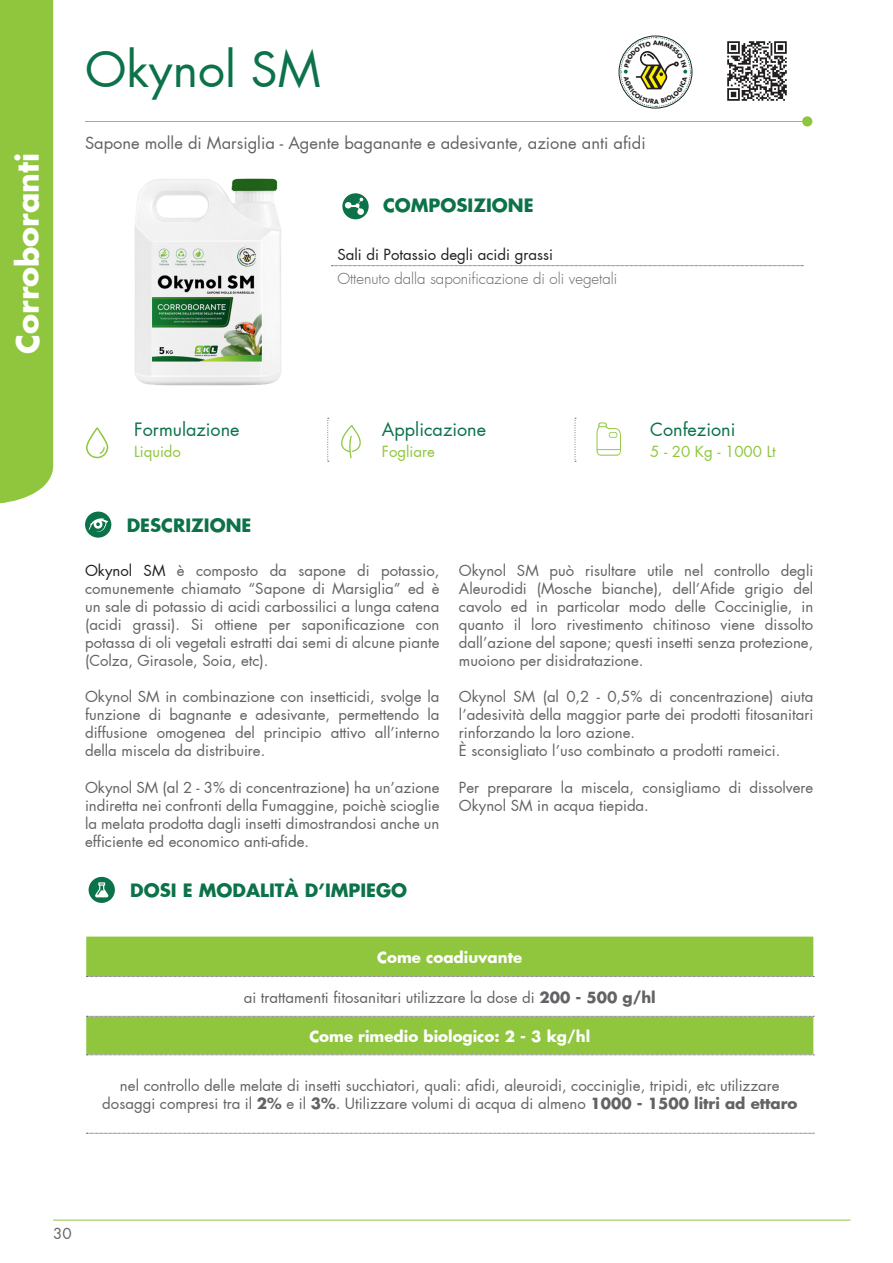
<style>
.page{position:relative;width:893px;height:1263px;background:#fff}
.page>*{position:absolute;margin:0;border:0;box-sizing:border-box;transform-origin:0 0}
.t1{font:48px "Futura";color:#0c7249}
.t2{font:700 30px "Futura";color:#fff}
.t3{font:700 18px "Futura";color:#0c7249}
.t4{font:18px "Futura";color:#0c7249}
.t5{font:16.5px "Futura";color:#636366}
.t6{font:15px/18px "Futura";color:#636366;text-align:justify}
.t7{font:700 15px "Futura";color:#fff}
.t8{font:300 15px "Futura";color:#636366}
.t9{font:15px "Futura";color:#231f20}
.t10{font:15px "Futura";color:#8fc63e}
.s1{color:#231f20}
.s2{font-weight:700}
</style>
<div class="page">
<hr style="left:53px;top:1220px;width:797px;height:1px;background:#8fc63e">
<div style="left:0;top:0;width:53px;height:504px;background:#8fc63e"></div>
<hr style="left:85px;top:121px;width:722px;height:1px;background:#8fc63e">
<img style="left:135px;top:178px;width:147px;height:208px">
<svg style="left:342px;top:193px;width:27px;height:26px"></svg>
<div style="left:85px;top:512px;width:26px;height:26px;background:#0c7249;border-radius:50%"></div>
<div style="left:89px;top:877px;width:26px;height:26px;background:#0c7249;border-radius:50%"></div>
<div style="left:802px;top:116px;width:10px;height:11px;background:#8fc63e;border-radius:50%"></div>
<img style="left:727px;top:41px;width:60px;height:60px">
<div style="left:345px;top:202px;width:7px;height:6px;background:#fff;border-radius:50%"></div>
<div style="left:357px;top:208px;width:7px;height:7px;background:#fff;border-radius:50%"></div>
<svg style="left:351px;top:198px;width:12px;height:11px"></svg>
<svg style="left:89px;top:518px;width:19px;height:14px"></svg>
<svg style="left:341px;top:425px;width:20px;height:33px"></svg>
<svg style="left:327px;top:418px;width:2px;height:44px"></svg>
<svg style="left:575px;top:418px;width:1px;height:44px"></svg>
<svg style="left:332px;top:265px;width:471px;height:1px"></svg>
<svg style="left:86px;top:427px;width:22px;height:31px"></svg>
<svg style="left:596px;top:422px;width:25px;height:34px"></svg>
<svg style="left:86px;top:936px;width:727px;height:118px;fill:#8fc63e"></svg>
<svg style="left:86px;top:976px;width:728px;height:1px"></svg>
<svg style="left:86px;top:1016px;width:728px;height:1px"></svg>
<svg style="left:86px;top:1054px;width:728px;height:1px"></svg>
<svg style="left:86px;top:1133px;width:728px;height:1px"></svg>
<svg style="left:95px;top:882px;width:13px;height:15px"></svg>
<svg style="left:620px;top:37px;width:71px;height:70px"></svg>
<h2 class="t2" style="left:7px;top:354px;width:202px;rotate:-90deg">Corroboranti</h2>
<p class="t1" style="left:85px;top:39px;width:237px">Okynol SM</p>
<p class="t5" style="left:85px;top:132px;width:562px">Sapone molle di Marsiglia - Agente baganante e adesivante, azione anti afidi</p>
<p class="t3" style="left:383px;top:193px;width:152px">COMPOSIZIONE</p>
<p class="t4" style="left:134px;top:418px;width:107px">Formulazione</p>
<p class="t10" style="left:134px;top:442px;width:48px">Liquido</p>
<p class="t3" style="left:127px;top:513px;width:126px">DESCRIZIONE</p>
<p class="t9" style="left:337px;top:245px;width:217px">Sali di Potassio degli acidi grassi</p>
<p class="t8" style="left:337px;top:269px;width:281px">Ottenuto dalla saponificazione di oli vegetali</p>
<p class="t4" style="left:382px;top:418px;width:106px">Applicazione</p>
<p class="t10" style="left:382px;top:442px;width:55px">Fogliare</p>
<p class="t4" style="left:650px;top:418px;width:87px">Confezioni</p>
<p class="t10" style="left:650px;top:442px;width:127px">5 - 20 Kg - 1000 Lt</p>
<p class="t6" style="left:85px;top:562px;width:356px"><span class="s1">Okynol SM</span> è composto da sapone di potassio, comunemente chiamato “Sapone di Marsiglia” ed è un sale di potassio di acidi carbossilici a lunga catena (acidi grassi). Si ottiene per saponificazione con potassa di oli vegetali estratti dai semi di alcune piante (Colza, Girasole, Soia, etc).</p>
<p class="t6" style="left:85px;top:688px;width:356px">Okynol SM in combinazione con insetticidi, svolge la funzione di bagnante e adesivante, permettendo la diffusione omogenea del principio attivo all’interno della miscela da distribuire.</p>
<p class="t6" style="left:85px;top:778px;width:356px">Okynol SM (al 2 - 3% di concentrazione) ha un’azione indiretta nei confronti della Fumaggine, poichè scioglie la melata prodotta dagli insetti dimostrandosi anche un efficiente ed economico anti-afide.</p>
<p class="t3" style="left:130px;top:878px;width:279px">DOSI E MODALITÀ D’IMPIEGO</p>
<p class="t6" style="left:459px;top:562px;width:356px">Okynol SM può risultare utile nel controllo degli Aleurodidi (Mosche bianche), dell’Afide grigio del cavolo ed in particolar modo delle Cocciniglie, in quanto il loro rivestimento chitinoso viene dissolto dall’azione del sapone; questi insetti senza protezione, muoiono per disidratazione.</p>
<p class="t6" style="left:459px;top:688px;width:356px">Okynol SM (al 0,2 - 0,5% di concentrazione) aiuta l’adesività della maggior parte dei prodotti fitosanitari rinforzando la loro azione.</p>
<p class="t6" style="left:459px;top:742px;width:323px">È sconsigliato l’uso combinato a prodotti rameici.</p>
<p class="t6" style="left:459px;top:778px;width:356px">Per preparare la miscela, consigliamo di dissolvere<br>Okynol SM in acqua tiepida.</p>
<p class="t7" style="left:377px;top:947px;width:147px">Come coadiuvante</p>
<p class="t6" style="left:244px;top:988px;width:414px">ai trattamenti fitosanitari utilizzare la dose di <span class="s2">200 - 500 g/hl</span></p>
<p class="t7" style="left:309px;top:1026px;width:282px">Come rimedio biologico: 2 - 3 kg/hl</p>
<p class="t6" style="left:102px;top:1077px;width:696px;text-align:center">nel controllo delle melate di insetti succhiatori, quali: afidi, aleuroidi, cocciniglie, tripidi, etc utilizzare dosaggi compresi tra il <span class="s2">2%</span> e il <span class="s2">3%</span>. Utilizzare volumi di acqua di almeno <span class="s2">1000 - 1500 litri ad ettaro</span></p>
<p class="t6" style="left:53px;top:1225px;width:20px">30</p>
</div>
